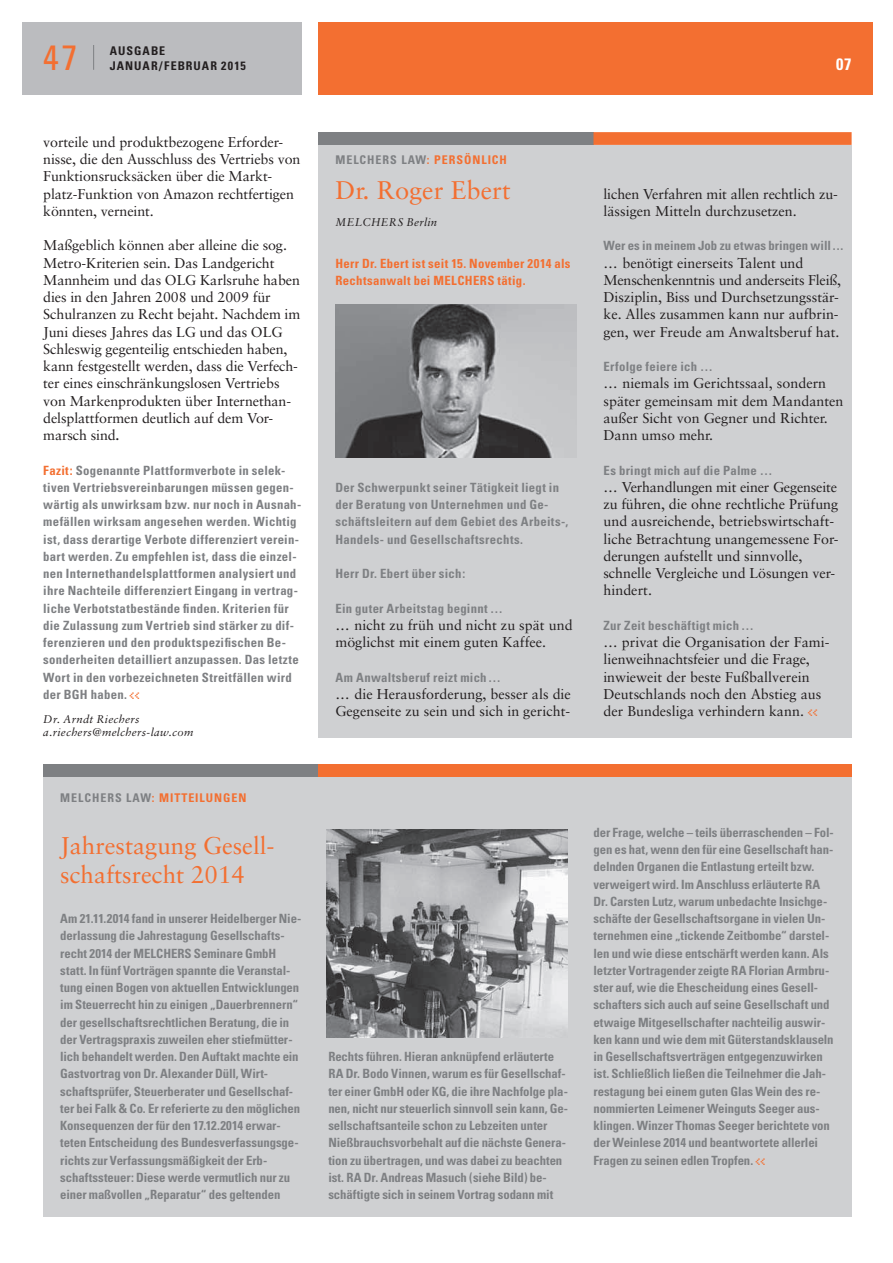
<style>
.page{position:relative;width:893px;height:1263px;background:#fff}
.page>*{position:absolute;margin:0;border:0;box-sizing:border-box;transform-origin:0 0}
.t1{font:condensed 35.25px "Univers";color:#f36f31}
.t2{font:25.5px "Sabon";color:#f36f31}
.t3{font:24.3px/28.5px "Sabon";color:#f36f31}
.t4{font:700 condensed 16.5px "Univers";color:#fff}
.t5{font:14.25px/17.2px "Sabon";letter-spacing:-.01em;color:#231f20}
.t6{font:700 condensed 12.75px/17.2px "Univers";color:#7e8083}
.t7{font:700 condensed 12.75px/17.2px "Univers";letter-spacing:.02em;color:#7e8083}
.t8{font:700 condensed 12.75px/17.2px "Univers";letter-spacing:.025em;color:#7e8083}
.t9{font:700 condensed 12.75px/17.2px "Univers";letter-spacing:.03em;color:#f36f31}
.t10{font:700 condensed 12px "Univers";letter-spacing:.085em;color:#231f20}
.t11{font:700 condensed 12px "Univers";letter-spacing:.08em;color:#f36f31}
.t12{font:700 condensed 12px "Univers";letter-spacing:.08em;color:#7e8083}
.t13{font:italic 11.25px/12.8px "Sabon";letter-spacing:.025em;color:#231f20}
.s1{font-weight:700;font-style:italic}
.s2{color:#f36f31}
.s3{font-family:"Eboy EXT Alpha";font-weight:400;font-stretch:normal;font-size:10.5px;color:#f36f31}
.s4{color:#7e8083}
.s5{font-family:"Eboy EXT Alpha";font-size:10.5px;color:#f36f31}
</style>
<div class="page">
<div style="left:22px;top:22px;width:279px;height:73px;background:#bbbcbf"></div>
<div style="left:318px;top:22px;width:554px;height:73px;background:#f36f31"></div>
<svg style="left:93px;top:45px;width:1px;height:25px"></svg>
<div style="left:43px;top:777px;width:808px;height:439px;background:#cfd0d2"></div>
<div style="left:43px;top:764px;width:275px;height:13px;background:#7e8083"></div>
<div style="left:318px;top:764px;width:533px;height:13px;background:#f36f31"></div>
<img style="left:327px;top:829px;width:241px;height:209px">
<div style="left:318px;top:145px;width:533px;height:593px;background:#cfd0d2"></div>
<div style="left:318px;top:132px;width:275px;height:13px;background:#7e8083"></div>
<svg style="left:593px;top:132px;width:258px;height:13px"></svg>
<img style="left:335px;top:305px;width:241px;height:152px">
<h1 class="t1" style="left:43px;top:35px;width:36px">47</h1>
<p class="t10" style="left:110px;top:43px;width:57px">AUSGABE</p>
<p class="t10" style="left:110px;top:59px;width:138px">JANUAR/FEBRUAR 2015</p>
<p class="t5" style="left:43px;top:133px;width:259px">vorteile und produktbezogene Erforder&shy;nisse, die den Ausschluss des Vertriebs von Funktionsrucksäcken über die Markt&shy;platz-Funktion von Amazon rechtfertigen könnten, verneint.</p>
<p class="t5" style="left:43px;top:237px;width:258px">Maßgeblich können aber alleine die sog.<br>Metro-Kriterien sein. Das Landgericht Mannheim und das OLG Karlsruhe haben dies in den Jahren 2008 und 2009 für Schulranzen zu Recht bejaht. Nachdem im Juni dieses Jahres das LG und das OLG Schleswig gegenteilig entschieden haben, kann festgestellt werden, dass die Verfech&shy;ter eines einschränkungslosen Vertriebs von Markenprodukten über Internethan&shy;delsplattformen deutlich auf dem Vor&shy;marsch sind<span class="s1">.</span></p>
<p class="t7" style="left:43px;top:461px;width:259px"><span class="s2">Fazit:</span> Sogenannte Plattformverbote in selek&shy;tiven Vertriebsvereinbarungen müssen gegen&shy;wärtig als unwirksam bzw. nur noch in Ausnah&shy;mefällen wirksam angesehen werden. Wichtig ist, dass derartige Verbote differenziert verein&shy;bart werden. Zu empfehlen ist, dass die einzel&shy;nen Internethandelsplattformen analysiert und ihre Nachteile differenziert Eingang in vertrag&shy;liche Verbotstatbestände finden. Kriterien für die Zulassung zum Vertrieb sind stärker zu dif&shy;ferenzieren und den produktspezifischen Be&shy;sonderheiten detailliert anzupassen. Das letzte Wort in den vorbezeichneten Streitfällen wird der BGH haben. <span class="s3">&lt;&lt;</span></p>
<p class="t13" style="left:43px;top:713px;width:152px">Dr. Arndt Riechers a.riechers@melchers-law.com</p>
<p class="t11" style="left:60px;top:791px;width:187px"><span class="s4">MELCHERS LAW</span>: MITTEILUNGEN</p>
<h3 class="t3" style="left:60px;top:831px;width:216px">Jahrestagung Gesell&shy;schaftsrecht 2014</h3>
<p class="t6" style="left:60px;top:910px;width:242px">Am 21.11.2014 fand in unserer Heidelberger Nie&shy;derlassung die Jahrestagung Gesellschafts&shy;recht 2014 der MELCHERS Seminare GmbH statt. In fünf Vorträgen spannte die Veranstal&shy;tung einen Bogen von aktuellen Entwicklungen im Steuerrecht hin zu einigen „Dauerbrennern“ der gesellschaftsrechtlichen Beratung, die in der Vertragspraxis zuweilen eher stiefmütter&shy;lich behandelt werden. Den Auftakt machte ein Gastvortrag von Dr. Alexander Düll, Wirt&shy;schaftsprüfer, Steuerberater und Gesellschaf&shy;ter bei Falk &amp; Co. Er referierte zu den möglichen Konsequenzen der für den 17.12.2014 erwar&shy;teten Entscheidung des Bundesverfassungsge&shy;richts zur Verfassungsmäßigkeit der Erb&shy;schaftssteuer: Diese werde vermutlich nur zu einer maßvollen „Reparatur“ des geltenden</p>
<p class="t4" style="left:836px;top:54px;width:17px">07</p>
<p class="t12" style="left:335px;top:152px;width:173px">MELCHERS LAW<span class="s2">: PERSÖNLICH</span></p>
<h2 class="t2" style="left:335px;top:174px;width:176px">Dr. Roger Ebert</h2>
<p class="t13" style="left:335px;top:216px;width:103px">MELCHERS Berlin</p>
<p class="t9" style="left:335px;top:254px;width:236px">Herr Dr. Ebert ist seit 15. November 2014 als<br>Rechtsanwalt bei MELCHERS tätig.</p>
<p class="t8" style="left:335px;top:479px;width:234px">Der Schwerpunkt seiner Tätigkeit liegt in der Beratung von Unternehmen und Ge&shy;schäftsleitern auf dem Gebiet des Arbeits-, Handels- und Gesellschaftsrechts.</p>
<p class="t6" style="left:335px;top:565px;width:131px">Herr Dr. Ebert über sich:</p>
<p class="t6" style="left:335px;top:599px;width:169px">Ein guter Arbeitstag beginnt …</p>
<p class="t5" style="left:335px;top:616px;width:239px">… nicht zu früh und nicht zu spät und möglichst mit einem guten Kaffee.</p>
<p class="t6" style="left:335px;top:668px;width:167px">Am Anwaltsberuf reizt mich…</p>
<p class="t5" style="left:335px;top:685px;width:237px">… die Herausforderung, besser als die<br>Gegenseite zu sein und sich in gericht-</p>
<p class="t5" style="left:603px;top:185px;width:236px">lichen Verfahren mit allen rechtlich zu&shy;lässigen Mitteln durchzusetzen.</p>
<p class="t6" style="left:603px;top:237px;width:241px">Wer es in meinem Job zu etwas bringen will ...</p>
<p class="t5" style="left:603px;top:254px;width:239px">… benötigt einerseits Talent und Menschenkenntnis und anderseits Fleiß, Disziplin, Biss und Durchsetzungs stär&shy;ke. Alles zusammen kann nur aufbrin&shy;gen, wer Freude am Anwaltsberuf hat.</p>
<p class="t6" style="left:603px;top:358px;width:111px">Erfolge feiere ich …</p>
<p class="t5" style="left:603px;top:375px;width:241px">… niemals im Gerichtssaal, sondern später gemeinsam mit dem Mandanten außer Sicht von Gegner und Richter.<br>Dann umso mehr.</p>
<p class="t6" style="left:603px;top:461px;width:171px">Es bringt mich auf die Palme …</p>
<p class="t5" style="left:603px;top:478px;width:236px">… Verhandlungen mit einer Gegenseite zu führen, die ohne rechtliche Prüfung und ausreichende, betriebswirtschaft&shy;liche Betrachtung unangemesse ne For&shy;derungen aufstellt und sinnvolle, schnelle Vergleiche und Lösun gen ver&shy;hindert.</p>
<p class="t6" style="left:603px;top:617px;width:152px">Zur Zeit beschäftigt mich …</p>
<p class="t5" style="left:603px;top:633px;width:227px">… privat die Organisation der Fami&shy;lien weihnachtsfeier und die Frage, inwie weit der beste Fußballverein Deutschlands noch den Abstieg aus der Bundesliga verhindern kann. <span class="s5">&lt;&lt;</span></p>
<p class="t6" style="left:328px;top:1048px;width:241px">Rechts führen. Hieran anknüpfend erläuterte RA Dr. Bodo Vinnen, warum es für Gesellschaf&shy;ter einer GmbH oder KG, die ihre Nachfolge pla&shy;nen, nicht nur steuerlich sinnvoll sein kann, Ge&shy;sellschaftsanteile schon zu Lebzeiten unter Nießbrauchsvorbehalt auf die nächste Genera&shy;tion zu übertragen, und was dabei zu beachten ist. RA Dr. Andreas Masuch (siehe Bild) be&shy;schäftigte sich in seinem Vortrag sodann mit</p>
<p class="t6" style="left:593px;top:824px;width:242px">der Frage, welche – teils überraschenden – Fol&shy;gen es hat, wenn den für eine Gesellschaft han&shy;delnden Organen die Entlastung erteilt bzw. verweigert wird. Im Anschluss erläuterte RA Dr. Carsten Lutz, warum unbedachte Insichge&shy;schäfte der Gesellschaftsorgane in vielen Un&shy;ternehmen eine „tickende Zeitbombe“ darstel&shy;len und wie diese entschärft werden kann. Als letzter Vortragender zeigte RA Florian Armbru&shy;ster auf, wie die Ehescheidung eines Gesell&shy;schafters sich auch auf seine Gesellschaft und etwaige Mitgesellschafter nachteilig auswir&shy;ken kann und wie dem mit Güterstandsklauseln in Gesellschaftsverträgen entgegenzuwirken ist. Schließlich ließen die Teilnehmer die Jah&shy;restagung bei einem guten Glas Wein des re&shy;nommierten Leimener Weinguts Seeger aus&shy;klingen. Winzer Thomas Seeger berichtete von der Weinlese 2014 und beantwortete allerlei Fragen zu seinen edlen Tropfen. <span class="s3">&lt;&lt;</span></p>
</div>
